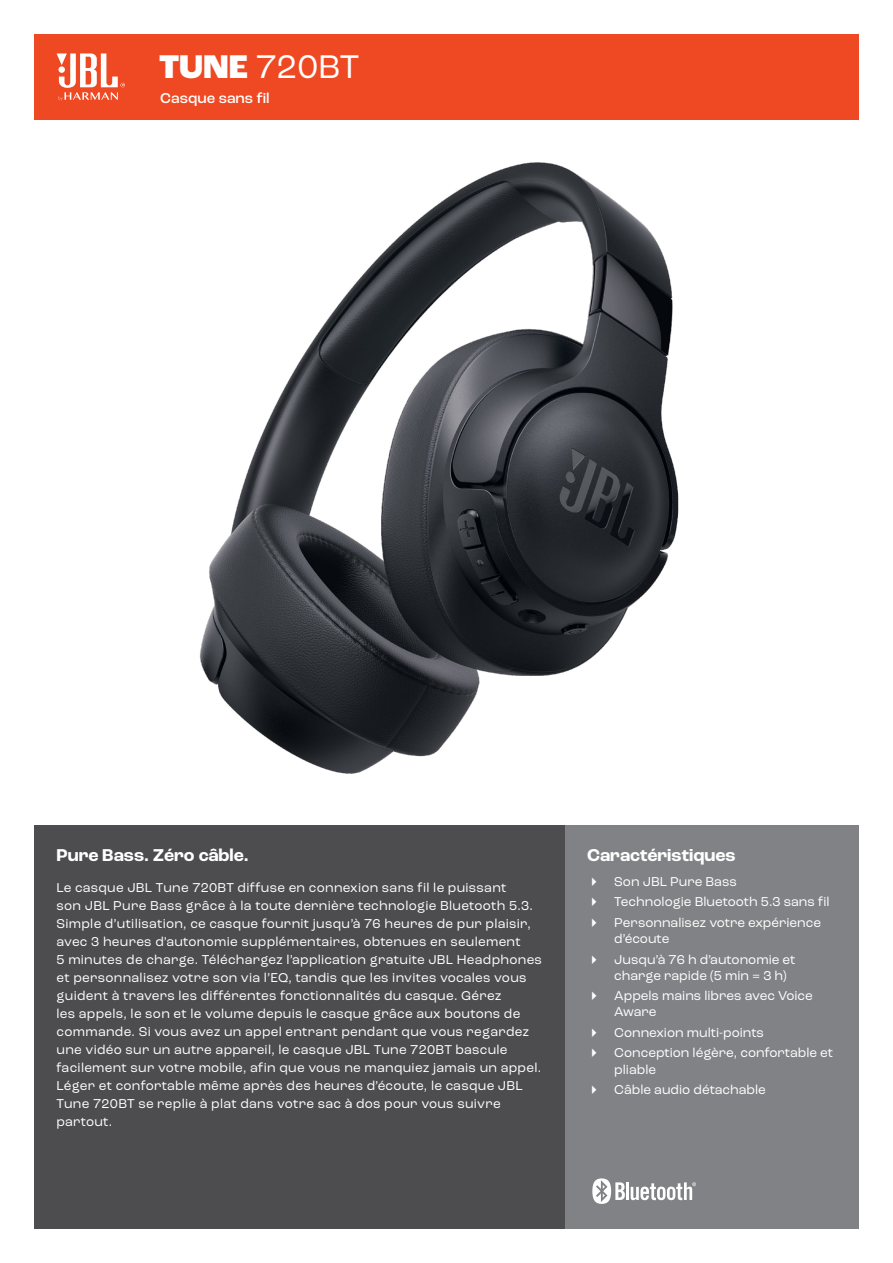
<style>
.page{position:relative;width:893px;height:1263px;background:#fff}
.page>*{position:absolute;margin:0;border:0;box-sizing:border-box;transform-origin:0 0}
.t1{font:34.5px "Roc Grotesk";color:#fff}
.t2{font:700 18px "Roc Grotesk";color:#fff}
.t3{font:500 15px "Roc Grotesk";color:#fff}
.t4{font:13.5px/18px "Roc Grotesk";letter-spacing:.02em;color:#fff}
.t5{font:13.5px/20.4px "Roc Grotesk";color:#fff}
.s1{font-weight:800}
</style>
<div class="page">
<img style="left:199px;top:162px;width:480px;height:612px">
<div style="left:565px;top:825px;width:294px;height:404px;background:#808285"></div>
<div style="left:34px;top:825px;width:531px;height:404px;background:#4d4d4f"></div>
<div style="left:34px;top:34px;width:825px;height:85px;background:#ef4923"></div>
<svg style="left:57px;top:53px;width:68px;height:48px"></svg>
<hr style="left:626px;top:1182px;width:3px;height:18px;background:#fff">
<svg style="left:592px;top:1178px;width:33px;height:26px"></svg>
<svg style="left:631px;top:1182px;width:65px;height:18px"></svg>
<h1 class="t1" style="left:159px;top:46px;width:202px"><span class="s1">TUNE</span> 720BT</h1>
<p class="t3" style="left:160px;top:89px;width:111px">Casque sans fil</p>
<h2 class="t2" style="left:57px;top:844px;width:194px">Pure Bass. Zéro câble.</h2>
<p class="t4" style="left:57px;top:878px;width:487px">Le casque JBL Tune 720BT diffuse en connexion sans fil le puissant<br>son JBL Pure Bass grâce à la toute dernière technologie Bluetooth 5.3.<br>Simple d’utilisation, ce casque fournit jusqu’à 76 heures de pur plaisir, avec 3 heures d’autonomie supplémentaires, obtenues en seulement<br>5 minutes de charge. Téléchargez l’application gratuite JBL Headphones et personnalisez votre son via l’EQ, tandis que les invites vocales vous guident à travers les différentes fonctionnalités du casque. Gérez<br>les appels, le son et le volume depuis le casque grâce aux boutons de commande. Si vous avez un appel entrant pendant que vous regardez une vidéo sur un autre appareil, le casque JBL Tune 720BT bascule facilement sur votre mobile, afin que vous ne manquiez jamais un appel.<br>Léger et confortable même après des heures d’écoute, le casque JBL Tune 720BT se replie à plat dans votre sac à dos pour vous suivre partout.</p>
<h2 class="t2" style="left:587px;top:844px;width:150px">Caractéristiques</h2>
<p class="t5" style="left:614px;top:871px;width:217px">Son JBL Pure Bass<br>Technologie Bluetooth 5.3 sans fil<br>Personnalisez votre expérience</p>
<p class="t5" style="left:614px;top:928px;width:183px">d’écoute<br>Jusqu’à 76 h d’autonomie et</p>
<p class="t5" style="left:614px;top:965px;width:200px">charge rapide (5 min = 3 h)<br>Appels mains libres avec Voice</p>
<p class="t5" style="left:614px;top:1002px;width:220px">Aware<br>Connexion multi-points<br>Conception légère, confortable et</p>
<p class="t5" style="left:614px;top:1059px;width:153px">pliable<br>Câble audio détachable</p>
</div>
